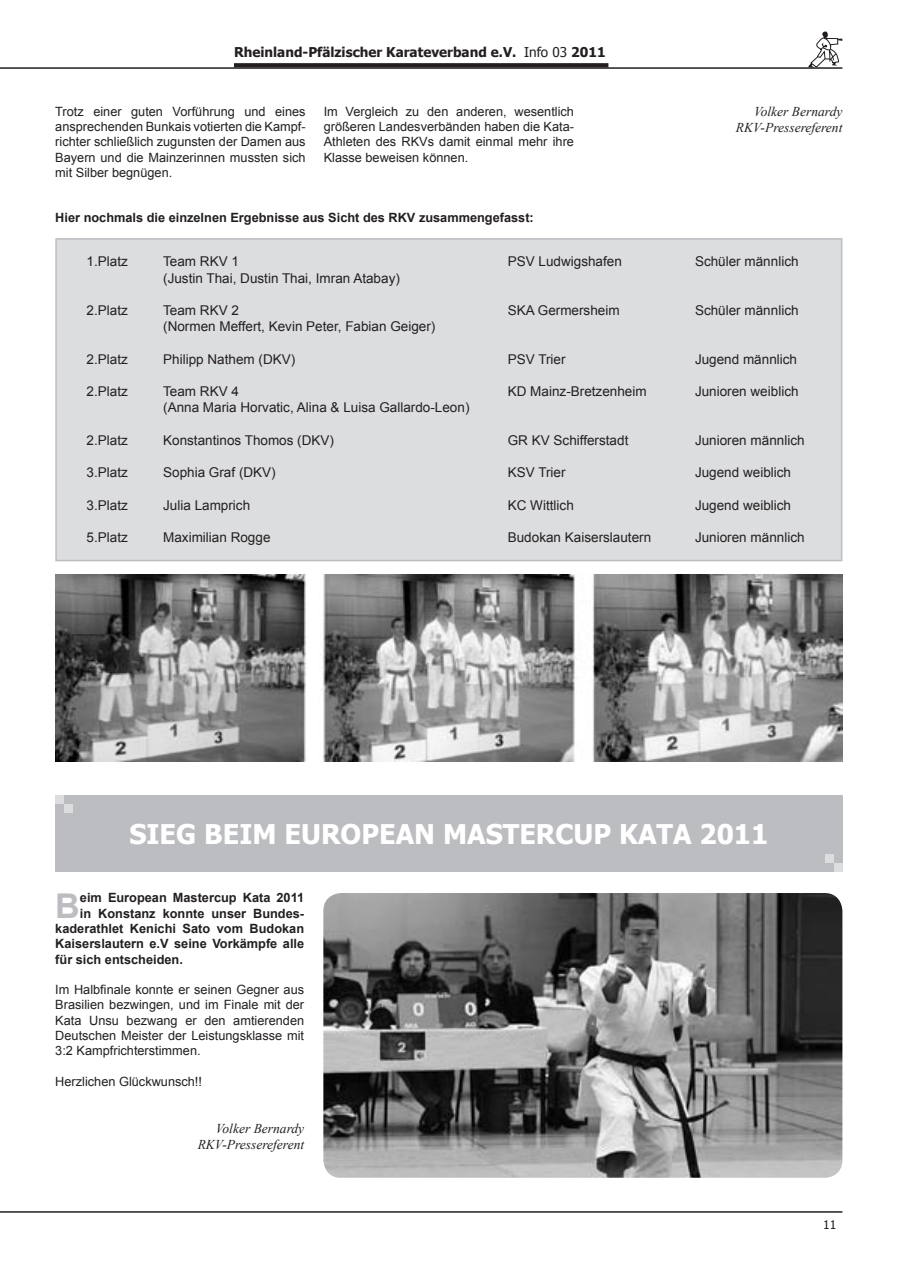
<style>
.page{position:relative;width:902px;height:1280px;background:#fff}
.page>*{position:absolute;margin:0;border:0;box-sizing:border-box;transform-origin:0 0}
.t1{font:700 34.05px "Arial";color:#bcbdc0}
.t2{font:700 27.15px "Tahoma";color:#fff}
.t3{font:13.5px "Arial";color:#231f20}
.t4{font:italic 13.5px/16.2px "Times New Roman";color:#231f20;text-align:right}
.t5{font:700 13.5px "Tahoma";color:#231f20}
.t6{font:12.75px/15.3px "Arial";color:#231f20;text-align:justify}
.t7{font:700 12.75px "Arial";color:#231f20}
.t8{font:12px "Tahoma";color:#231f20}
.s1{font-weight:400}
</style>
<div class="page">
<hr style="left:0;top:67px;width:842px;height:2px;background:#231f20">
<svg style="left:234px;top:63px;width:374px;height:4px"></svg>
<svg style="left:808px;top:31px;width:34px;height:36px"></svg>
<hr style="left:0;top:1211px;width:842px;height:2px;background:#231f20">
<div style="left:56px;top:239px;width:785px;height:322px;background:#dcdddf"></div>
<div style="left:55px;top:238px;width:787px;height:323px;border:2px solid #bcbdc0"></div>
<img style="left:55px;top:574px;width:787px;height:187px">
<div style="left:55px;top:795px;width:787px;height:77px;background:#bcbdc0"></div>
<div style="left:55px;top:795px;width:9px;height:9px;background:#dcdddf"></div>
<div style="left:64px;top:804px;width:8px;height:8px;background:#dcdddf"></div>
<div style="left:825px;top:855px;width:8px;height:8px;background:#dcdddf"></div>
<div style="left:833px;top:863px;width:9px;height:9px;background:#dcdddf"></div>
<img style="left:323px;top:893px;width:519px;height:285px">
<p class="t5" style="left:234px;top:43px;width:373px">Rheinland-Pfälzischer Karateverband e.V. <span class="s1">Info 03</span> 2011</p>
<p class="t6" style="left:55px;top:104px;width:252px">Trotz einer guten Vorführung und eines ansprechenden Bunkais votierten die Kampf&shy;richter schließlich zugunsten der Damen aus Bayern und die Mainzerinnen mussten sich mit Silber begnügen.</p>
<p class="t6" style="left:323px;top:104px;width:252px">Im Vergleich zu den anderen, wesentlich größeren Landesverbänden haben die Kata-Athleten des RKVs damit einmal mehr ihre Klasse beweisen können.</p>
<p class="t4" style="left:735px;top:103px;width:108px">Volker Bernardy<br>RKV-Pressereferent</p>
<p class="t7" style="left:55px;top:209px;width:480px">Hier nochmals die einzelnen Ergebnisse aus Sicht des RKV zusammengefasst:</p>
<p class="t3" style="left:87px;top:253px;width:43px">1.Platz</p>
<p class="t3" style="left:163px;top:253px;width:77px">Team RKV 1</p>
<p class="t3" style="left:507px;top:253px;width:116px">PSV Ludwigshafen</p>
<p class="t3" style="left:695px;top:253px;width:105px">Schüler männlich</p>
<p class="t3" style="left:163px;top:269px;width:238px">(Justin Thai, Dustin Thai, Imran Atabay)</p>
<p class="t3" style="left:87px;top:301px;width:43px">2.Platz</p>
<p class="t3" style="left:163px;top:301px;width:77px">Team RKV 2</p>
<p class="t3" style="left:507px;top:301px;width:113px">SKA Germersheim</p>
<p class="t3" style="left:695px;top:301px;width:105px">Schüler männlich</p>
<p class="t3" style="left:163px;top:318px;width:274px">(Normen Meffert, Kevin Peter, Fabian Geiger)</p>
<p class="t3" style="left:87px;top:350px;width:43px">2.Platz</p>
<p class="t3" style="left:163px;top:350px;width:134px">Philipp Nathem (DKV)</p>
<p class="t3" style="left:507px;top:350px;width:59px">PSV Trier</p>
<p class="t3" style="left:695px;top:350px;width:104px">Jugend männlich</p>
<p class="t3" style="left:87px;top:382px;width:43px">2.Platz</p>
<p class="t3" style="left:163px;top:382px;width:77px">Team RKV 4</p>
<p class="t3" style="left:507px;top:382px;width:140px">KD Mainz-Bretzenheim</p>
<p class="t3" style="left:695px;top:382px;width:105px">Junioren weiblich</p>
<p class="t3" style="left:163px;top:399px;width:308px">(Anna Maria Horvatic, Alina &amp; Luisa Gallardo-Leon)</p>
<p class="t3" style="left:87px;top:431px;width:43px">2.Platz</p>
<p class="t3" style="left:163px;top:431px;width:172px">Konstantinos Thomos (DKV)</p>
<p class="t3" style="left:507px;top:431px;width:122px">GR KV Schifferstadt</p>
<p class="t3" style="left:695px;top:431px;width:111px">Junioren männlich</p>
<p class="t3" style="left:87px;top:463px;width:43px">3.Platz</p>
<p class="t3" style="left:163px;top:463px;width:114px">Sophia Graf (DKV)</p>
<p class="t3" style="left:507px;top:463px;width:59px">KSV Trier</p>
<p class="t3" style="left:695px;top:463px;width:98px">Jugend weiblich</p>
<p class="t3" style="left:87px;top:496px;width:43px">3.Platz</p>
<p class="t3" style="left:163px;top:496px;width:89px">Julia Lamprich</p>
<p class="t3" style="left:507px;top:496px;width:68px">KC Wittlich</p>
<p class="t3" style="left:695px;top:496px;width:98px">Jugend weiblich</p>
<p class="t3" style="left:87px;top:528px;width:43px">5.Platz</p>
<p class="t3" style="left:163px;top:528px;width:109px">Maximilian Rogge</p>
<p class="t3" style="left:507px;top:528px;width:145px">Budokan Kaiserslautern</p>
<p class="t3" style="left:695px;top:528px;width:111px">Junioren männlich</p>
<h2 class="t2" style="left:129px;top:815px;width:34px">Sieg</h2>
<h2 class="t2" style="left:204px;top:815px;width:19px">beim</h2>
<h2 class="t2" style="left:284px;top:815px;width:37px">European</h2>
<h2 class="t2" style="left:443px;top:815px;width:44px">Mastercup</h2>
<h2 class="t2" style="left:619px;top:815px;width:38px">Kata</h2>
<h2 class="t2" style="left:699px;top:815px;width:70px">2011</h2>
<h1 class="t1" style="left:55px;top:883px;width:26px">B</h1>
<p class="t7" style="left:80px;top:889px;width:226px">eim European Mastercup Kata 2011</p>
<p class="t7" style="left:80px;top:905px;width:226px">in Konstanz konnte unser Bundes-</p>
<p class="t7" style="left:55px;top:920px;width:250px">kaderathlet Kenichi Sato vom Budokan</p>
<p class="t7" style="left:55px;top:935px;width:250px">Kaiserslautern e.V seine Vorkämpfe alle</p>
<p class="t7" style="left:55px;top:950px;width:129px">für sich entscheiden.</p>
<p class="t6" style="left:55px;top:982px;width:250px">Im Halbfinale konnte er seinen Gegner aus Brasilien bezwingen, und im Finale mit der Kata Unsu bezwang er den amtierenden Deutschen Meister der Leistungsklasse mit 3:2 Kampfrichterstimmen.</p>
<p class="t6" style="left:55px;top:1074px;width:148px">Herzlichen Glückwunsch!!</p>
<p class="t4" style="left:198px;top:1120px;width:108px">Volker Bernardy<br>RKV-Pressereferent</p>
<p class="t8" style="left:823px;top:1217px;width:15px">11</p>
</div>
